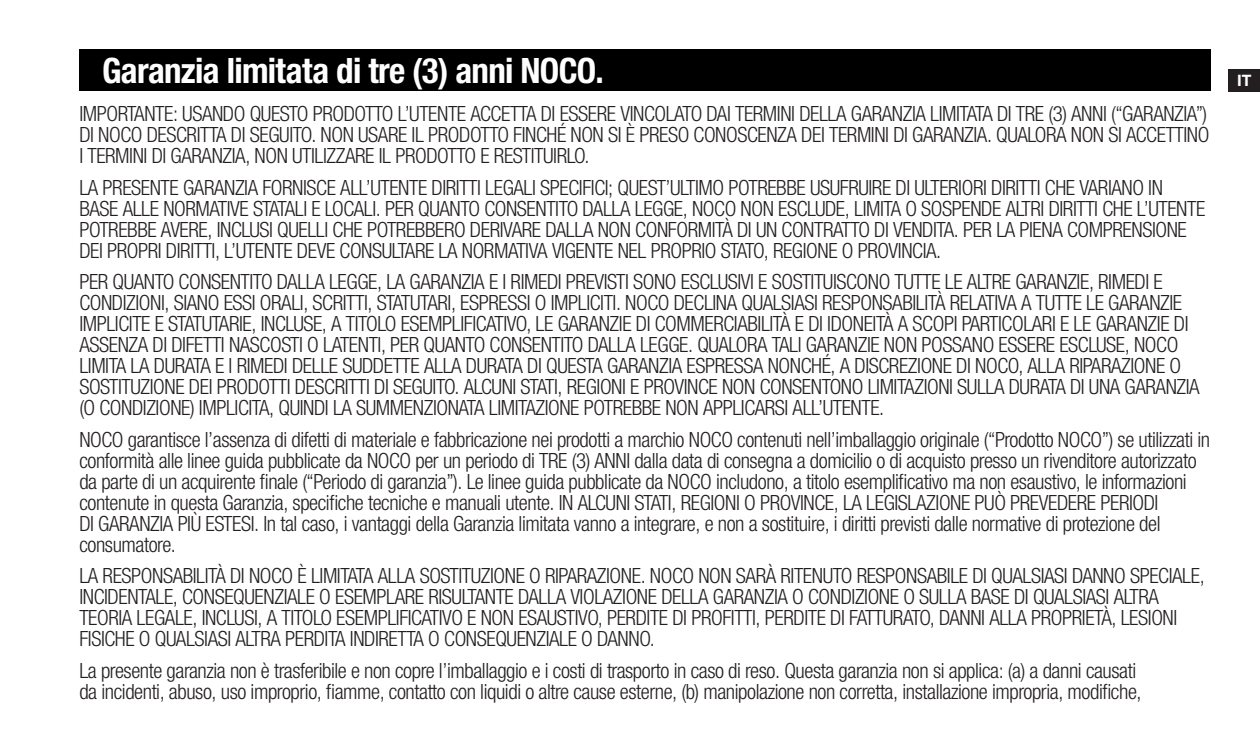
<style>
.page{position:relative;width:1260px;height:756px;background:#fff}
.page>*{position:absolute;margin:0;border:0;box-sizing:border-box;transform-origin:0 0}
.t1{font:700 condensed 35px "Helvetica Neue LTW1 G";letter-spacing:-.02em;color:#fff}
.Body_Paragraph{font:300 condensed 21px/21px "Helvetica Neue LTW1 G";letter-spacing:-.02em;color:#231f20}
.t2{font:700 15.75px "Helvetica Neue LT Std";color:#fff}
</style>
<div class="page">
<div style="left:1228px;top:69px;width:32px;height:23px;background:#231f20"></div>
<div style="left:79px;top:50px;width:1131px;height:41px;background:#000"></div>
<p class="t1" style="left:102px;top:49px;width:503px">Garanzia limitata di tre (3) anni NOCO.</p>
<p class="Body_Paragraph" style="left:79px;top:104px;width:1132px;text-align:justify">IMPORTANTE: USANDO QUESTO PRODOTTO L’UTENTE ACCETTA DI ESSERE VINCOLATO DAI TERMINI DELLA GARANZIA LIMITATA DI TRE (3) ANNI (“GARANZIA”)<br>DI NOCO DESCRITTA DI SEGUITO. NON USARE IL PRODOTTO FINCHÉ NON SI È PRESO CONOSCENZA DEI TERMINI DI GARANZIA. QUALORA NON SI ACCETTINO I TERMINI DI GARANZIA, NON UTILIZZARE IL PRODOTTO E RESTITUIRLO.</p>
<p class="Body_Paragraph" style="left:79px;top:177px;width:1127px">LA PRESENTE GARANZIA FORNISCE ALL’UTENTE DIRITTI LEGALI SPECIFICI; QUEST’ULTIMO POTREBBE USUFRUIRE DI ULTERIORI DIRITTI CHE VARIANO IN BASE ALLE NORMATIVE STATALI E LOCALI. PER QUANTO CONSENTITO DALLA LEGGE, NOCO NON ESCLUDE, LIMITA O SOSPENDE ALTRI DIRITTI CHE L’UTENTE POTREBBE AVERE, INCLUSI QUELLI CHE POTREBBERO DERIVARE DALLA NON CONFORMITÀ DI UN CONTRATTO DI VENDITA. PER LA PIENA COMPRENSIONE DEI PROPRI DIRITTI, L’UTENTE DEVE CONSULTARE LA NORMATIVA VIGENTE NEL PROPRIO STATO, REGIONE O PROVINCIA.</p>
<p class="Body_Paragraph" style="left:79px;top:272px;width:1122px">PER QUANTO CONSENTITO DALLA LEGGE, LA GARANZIA E I RIMEDI PREVISTI SONO ESCLUSIVI E SOSTITUISCONO TUTTE LE ALTRE GARANZIE, RIMEDI E CONDIZIONI, SIANO ESSI ORALI, SCRITTI, STATUTARI, ESPRESSI O IMPLICITI. NOCO DECLINA QUALSIASI RESPONSABILITÀ RELATIVA A TUTTE LE GARANZIE IMPLICITE E STATUTARIE, INCLUSE, A TITOLO ESEMPLIFICATIVO, LE GARANZIE DI COMMERCIABILITÀ E DI IDONEITÀ A SCOPI PARTICOLARI E LE GARANZIE DI ASSENZA DI DIFETTI NASCOSTI O LATENTI, PER QUANTO CONSENTITO DALLA LEGGE. QUALORA TALI GARANZIE NON POSSANO ESSERE ESCLUSE, NOCO LIMITA LA DURATA E I RIMEDI DELLE SUDDETTE ALLA DURATA DI QUESTA GARANZIA ESPRESSA NONCHÉ, A DISCREZIONE DI NOCO, ALLA RIPARAZIONE O SOSTITUZIONE DEI PRODOTTI DESCRITTI DI SEGUITO. ALCUNI STATI, REGIONI E PROVINCE NON CONSENTONO LIMITAZIONI SULLA DURATA DI UNA GARANZIA (O CONDIZIONE) IMPLICITA, QUINDI LA SUMMENZIONATA LIMITAZIONE POTREBBE NON APPLICARSI ALL’UTENTE.</p>
<p class="Body_Paragraph" style="left:79px;top:429px;width:1132px">NOCO garantisce l’assenza di difetti di materiale e fabbricazione nei prodotti a marchio NOCO contenuti nell’imballaggio originale (“Prodotto NOCO”) se utilizzati in conformità alle linee guida pubblicate da NOCO per un periodo di TRE (3) ANNI dalla data di consegna a domicilio o di acquisto presso un rivenditore autorizzato da parte di un acquirente finale (“Periodo di garanzia”). Le linee guida pubblicate da NOCO includono, a titolo esemplificativo ma non esaustivo, le informazioni contenute in questa Garanzia, specifiche tecniche e manuali utente. IN ALCUNI STATI, REGIONI O PROVINCE, LA LEGISLAZIONE PUÒ PREVEDERE PERIODI<br>DI GARANZIA PIÙ ESTESI. In tal caso, i vantaggi della Garanzia limitata vanno a integrare, e non a sostituire, i diritti previsti dalle normative di protezione del consumatore.</p>
<p class="Body_Paragraph" style="left:79px;top:566px;width:1127px">LA RESPONSABILITÀ DI NOCO È LIMITATA ALLA SOSTITUZIONE O RIPARAZIONE. NOCO NON SARÀ RITENUTO RESPONSABILE DI QUALSIASI DANNO SPECIALE, INCIDENTALE, CONSEQUENZIALE O ESEMPLARE RISULTANTE DALLA VIOLAZIONE DELLA GARANZIA O CONDIZIONE O SULLA BASE DI QUALSIASI ALTRA TEORIA LEGALE, INCLUSI, A TITOLO ESEMPLIFICATIVO E NON ESAUSTIVO, PERDITE DI PROFITTI, PERDITE DI FATTURATO, DANNI ALLA PROPRIETÀ, LESIONI FISICHE O QUALSIASI ALTRA PERDITA INDIRETTA O CONSEQUENZIALE O DANNO.</p>
<p class="Body_Paragraph" style="left:79px;top:660px;width:1064px">La presente garanzia non è trasferibile e non copre l’imballaggio e i costi di trasporto in caso di reso. Questa garanzia non si applica: (a) a danni causati da incidenti, abuso, uso improprio, fiamme, contatto con liquidi o altre cause esterne, (b) manipolazione non corretta, installazione impropria, modifiche,</p>
<p class="t2" style="left:1237px;top:70px;width:16px">IT</p>
</div>
